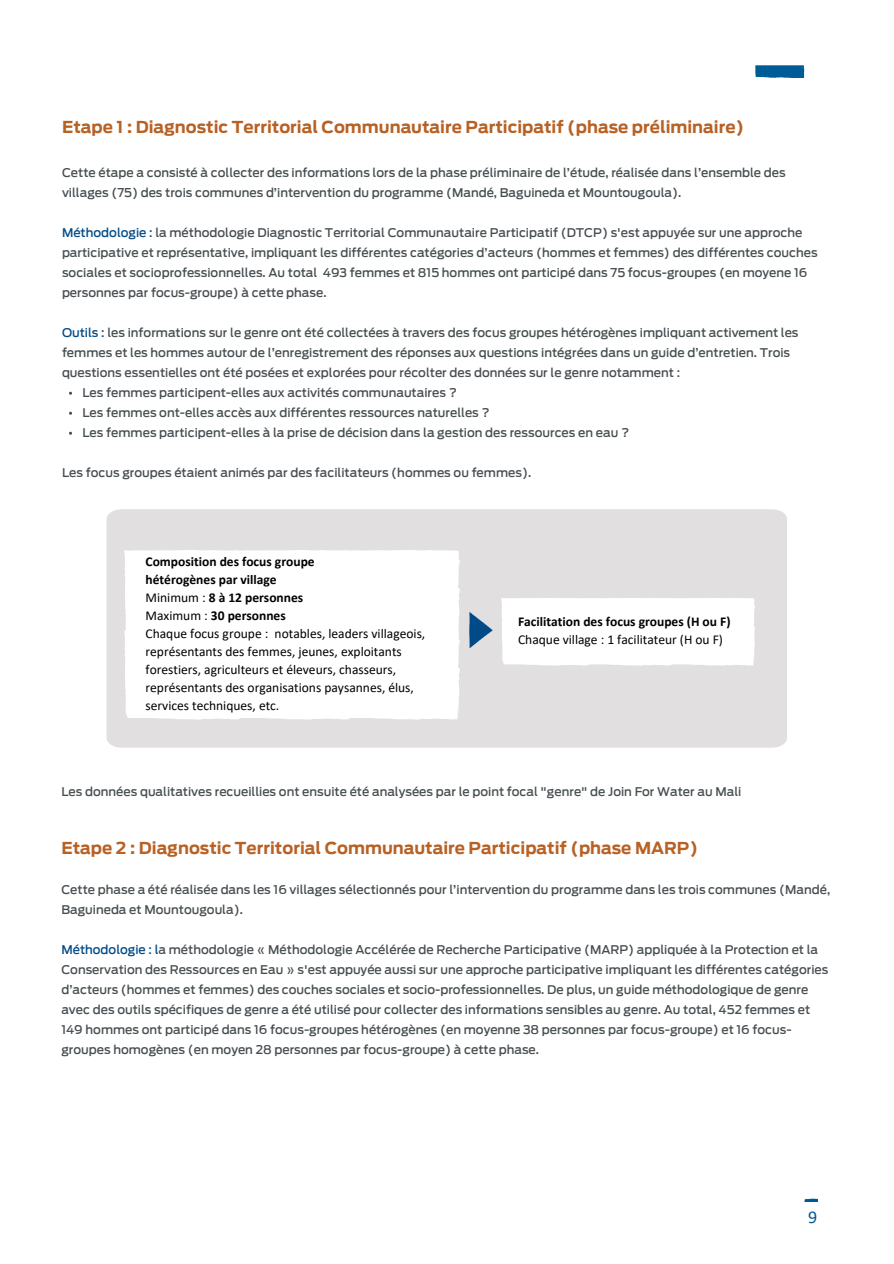
<style>
.page{position:relative;width:894px;height:1264px;background:#fff}
.page>*{position:absolute;margin:0;border:0;box-sizing:border-box;transform-origin:0 0}
.t1{font:18px "Calibri";color:#005795}
.t2{font:700 16.5px "Antenna";color:#b86125}
.t3{font:13.5px/18px "Calibri";color:#000}
.t4{font:700 13.5px/18px "Calibri";color:#000}
.t5{font:500 12px/20px "Antenna";color:#464d50}
.s1{color:#004b87}
.s2{font-weight:700}
.s3{font-weight:400}
</style>
<div class="page">
<svg style="left:755px;top:65px;width:49px;height:13px"></svg>
<div style="left:106px;top:509px;width:680px;height:238px;background:#e1dfdf"></div>
<svg style="left:469px;top:611px;width:23px;height:37px"></svg>
<svg style="left:124px;top:550px;width:336px;height:169px"></svg>
<svg style="left:501px;top:598px;width:254px;height:67px"></svg>
<svg style="left:804px;top:1198px;width:14px;height:4px"></svg>
<p class="t2" style="left:62px;top:120px;width:683px">Etape 1 : Diagnostic Territorial Communautaire Participatif (phase préliminaire)</p>
<h1 class="t5" style="left:62px;top:163px;width:725px">Cette étape a consisté à collecter des informations lors de la phase préliminaire de l’étude, réalisée dans l’ensemble des villages (75) des trois communes d’intervention du programme (Mandé, Baguineda et Mountougoula).</h1>
<p class="t5" style="left:62px;top:223px;width:757px"><span class="s1">Méthodologie :</span> la méthodologie Diagnostic Territorial Communautaire Participatif (DTCP) s'est appuyée sur une approche participative et représentative, impliquant les différentes catégories d’acteurs (hommes et femmes) des différentes couches sociales et socioprofessionnelles. Au total 493 femmes et 815 hommes ont participé dans 75 focus-groupes (en moyene 16 personnes par focus-groupe) à cette phase.</p>
<p class="t5" style="left:62px;top:323px;width:737px"><span class="s1">Outils :</span> les informations sur le genre ont été collectées à travers des focus groupes hétérogènes impliquant activement les femmes et les hommes autour de l’enregistrement des réponses aux questions intégrées dans un guide d’entretien. Trois questions essentielles ont été posées et explorées pour récolter des données sur le genre notamment :</p>
<p class="t5" style="left:82px;top:383px;width:376px">Les femmes participent-elles aux activités communautaires ?</p>
<p class="t5" style="left:82px;top:403px;width:409px">Les femmes ont-elles accès aux différentes ressources naturelles ?</p>
<p class="t5" style="left:82px;top:423px;width:548px">Les femmes participent-elles à la prise de décision dans la gestion des ressources en eau ?</p>
<p class="t5" style="left:62px;top:463px;width:470px">Les focus groupes étaient animés par des facilitateurs (hommes ou femmes).</p>
<h1 class="t3" style="left:145px;top:554px;width:281px"><span class="s2">Composition des focus groupe<br>hétérogènes par village<br></span>Minimum : <span class="s2">8 à 12 personnes<br></span>Maximum : <span class="s2">30 personnes<br></span>Chaque focus groupe : notables, leaders villageois, représentants des femmes, jeunes, exploitants forestiers, agriculteurs et éleveurs, chasseurs, représentants des organisations paysannes, élus, services techniques, etc.</h1>
<p class="t4" style="left:518px;top:613px;width:214px">Facilitation des focus groupes (H ou F)<br><span class="s3">Chaque village : 1 facilitateur (H ou F)</span></p>
<p class="t5" style="left:61px;top:782px;width:681px">Les données qualitatives recueillies ont ensuite été analysées par le point focal "genre" de Join For Water au Mali</p>
<h2 class="t2" style="left:61px;top:841px;width:638px">Etape 2 : Diagnostic Territorial Communautaire Participatif (phase MARP)</h2>
<p class="t5" style="left:61px;top:880px;width:770px">Cette phase a été réalisée dans les 16 villages sélectionnés pour l’intervention du programme dans les trois communes (Mandé,<br>Baguineda et Mountougoula).</p>
<h2 class="t5" style="left:61px;top:940px;width:768px"><span class="s1">Méthodologie : l</span>a méthodologie « Méthodologie Accélérée de Recherche Participative (MARP) appliquée à la Protection et la Conservation des Ressources en Eau » s'est appuyée aussi sur une approche participative impliquant les différentes catégories d’acteurs (hommes et femmes) des couches sociales et socio-professionnelles. De plus, un guide méthodologique de genre avec des outils spécifiques de genre a été utilisé pour collecter des informations sensibles au genre. Au total, 452 femmes et 149 hommes ont participé dans 16 focus-groupes hétérogènes (en moyenne 38 personnes par focus-groupe) et 16 focus&shy;groupes homogènes (en moyen 28 personnes par focus-groupe) à cette phase.</h2>
<p class="t1" style="left:808px;top:1209px;width:11px">9</p>
</div>
